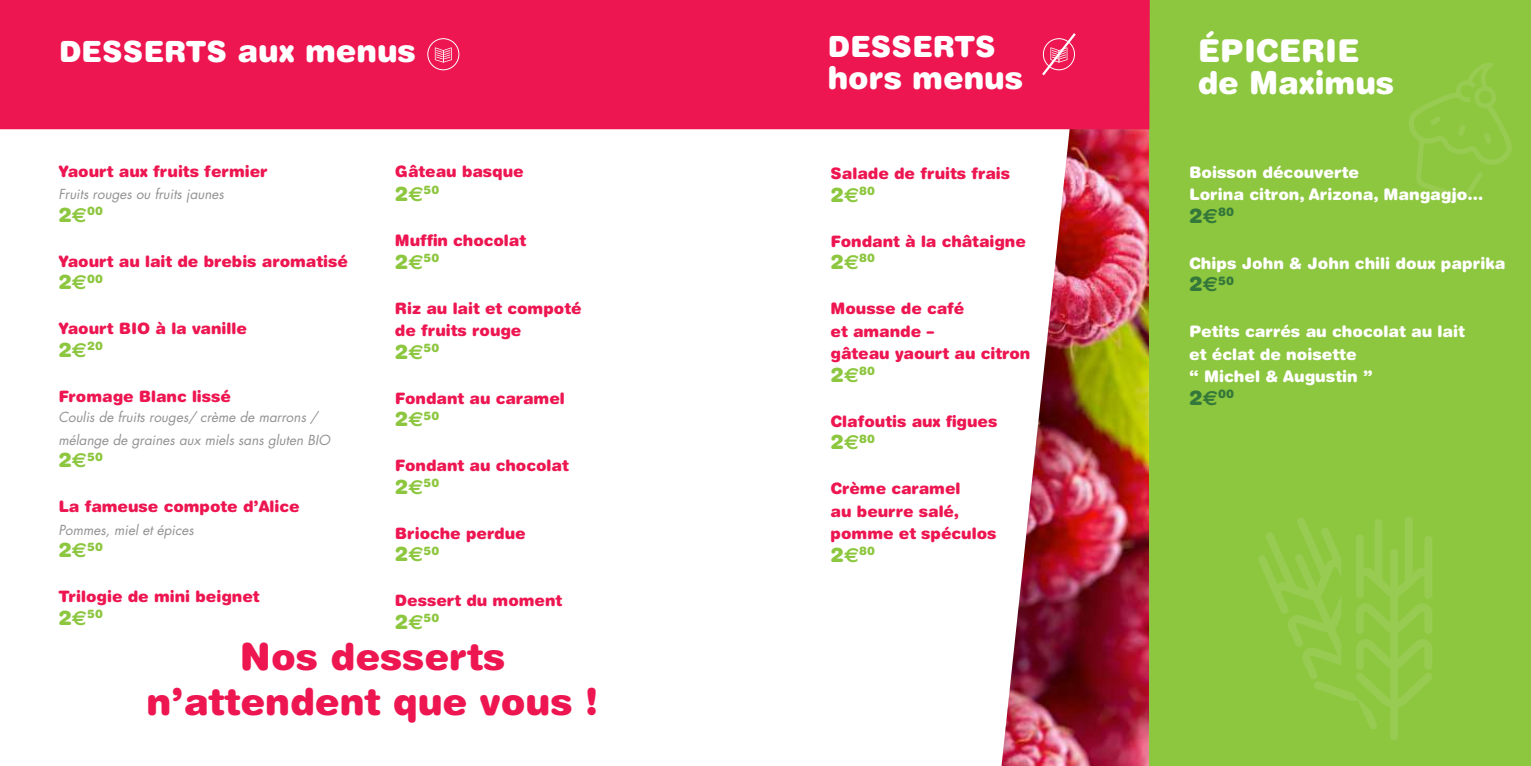
<style>
.page{position:relative;width:1531px;height:766px;background:#fff}
.page>*{position:absolute;margin:0;border:0;box-sizing:border-box;transform-origin:0 0}
.t1{font:900 37.35px/44.8px "Helvetica Rounded";color:#ed1651;text-align:center}
.t2{font:900 31.5px/31.5px "Helvetica Rounded LT Std";color:#fff}
.t3{font:900 29.25px "Helvetica Rounded LT Std";color:#fff}
.t4{font:900 15.97px/22.7px "Helvetica Rounded LT Std";color:#fff}
.t5{font:900 15.75px/22.5px "Helvetica Rounded LT Std";color:#ed1651}
.t6{font:italic 13.5px/22.5px "Futura Std";color:#929294}
.t7{font:900 11.92px "Helvetica Rounded";color:#34773a}
.t8{font:900 11.7px "Helvetica Rounded";color:#8dc63f}
.s1{font-size:31.5px}
.s2{font-size:20.25px}
.s3{font-family:"Euro Sans";font-weight:700;font-size:20.25px}
.s4{font-size:20.47px}
.s5{font-family:"Euro Sans";font-weight:700;font-size:20.47px}
</style>
<div class="page">
<img style="left:1001px;top:129px;width:148px;height:636px">
<div style="left:1149px;top:0;width:382px;height:765px;background:#8dc63f"></div>
<svg style="left:1409px;top:63px;width:103px;height:136px"></svg>
<div style="left:0;top:0;width:1150px;height:129px;background:#ed1651"></div>
<div style="left:427px;top:38px;width:32px;height:32px;border:1px solid #fff;border-radius:50%"></div>
<svg style="left:435px;top:47px;width:17px;height:16px"></svg>
<svg style="left:1258px;top:517px;width:174px;height:223px"></svg>
<svg style="left:1042px;top:33px;width:34px;height:43px"></svg>
<h3 class="t3" style="left:59px;top:33px;width:358px">DESSERTS <span class="s1">aux menus</span></h3>
<h3 class="t3" style="left:828px;top:28px;width:170px">DESSERTS</h3>
<h2 class="t2" style="left:828px;top:61px;width:197px">hors menus</h2>
<p class="t5" style="left:395px;top:159px;width:130px">Gâteau basque</p>
<p class="t8" style="left:395px;top:183px;width:46px"><span class="s2">2</span><span class="s3">E</span>50</p>
<p class="t5" style="left:395px;top:229px;width:133px">Muffin chocolat</p>
<p class="t8" style="left:395px;top:250px;width:46px"><span class="s2">2</span><span class="s3">E</span>50</p>
<p class="t5" style="left:395px;top:296px;width:188px">Riz au lait et compoté de fruits rouge</p>
<p class="t8" style="left:395px;top:340px;width:46px"><span class="s2">2</span><span class="s3">E</span>50</p>
<p class="t5" style="left:395px;top:386px;width:171px">Fondant au caramel</p>
<p class="t8" style="left:395px;top:408px;width:46px"><span class="s2">2</span><span class="s3">E</span>50</p>
<p class="t5" style="left:395px;top:454px;width:175px">Fondant au chocolat</p>
<p class="t8" style="left:395px;top:475px;width:46px"><span class="s2">2</span><span class="s3">E</span>50</p>
<p class="t5" style="left:395px;top:521px;width:132px">Brioche perdue</p>
<p class="t8" style="left:395px;top:543px;width:46px"><span class="s2">2</span><span class="s3">E</span>50</p>
<p class="t5" style="left:395px;top:589px;width:169px">Dessert du moment</p>
<p class="t8" style="left:395px;top:610px;width:46px"><span class="s2">2</span><span class="s3">E</span>50</p>
<h1 class="t1" style="left:146px;top:632px;width:454px">Nos desserts n’attendent que vous !</h1>
<p class="t5" style="left:58px;top:159px;width:211px">Yaourt aux fruits fermier</p>
<p class="t6" style="left:58px;top:183px;width:167px">Fruits rouges ou fruits jaunes</p>
<p class="t8" style="left:58px;top:203px;width:46px"><span class="s2">2</span><span class="s3">E</span>00</p>
<p class="t5" style="left:58px;top:249px;width:291px">Yaourt au lait de brebis aromatisé</p>
<p class="t8" style="left:58px;top:271px;width:46px"><span class="s2">2</span><span class="s3">E</span>00</p>
<p class="t5" style="left:58px;top:317px;width:190px">Yaourt BIO à la vanille</p>
<p class="t8" style="left:58px;top:338px;width:46px"><span class="s2">2</span><span class="s3">E</span>20</p>
<p class="t5" style="left:58px;top:384px;width:174px">Fromage Blanc lissé</p>
<p class="t6" style="left:58px;top:406px;width:273px">Coulis de fruits rouges/ crème de marrons / mélange de graines aux miels sans gluten BIO</p>
<p class="t8" style="left:58px;top:448px;width:46px"><span class="s2">2</span><span class="s3">E</span>50</p>
<p class="t5" style="left:58px;top:495px;width:243px">La fameuse compote d’Alice</p>
<p class="t6" style="left:58px;top:518px;width:137px">Pommes, miel et épices</p>
<p class="t8" style="left:58px;top:538px;width:46px"><span class="s2">2</span><span class="s3">E</span>50</p>
<p class="t5" style="left:58px;top:585px;width:203px">Trilogie de mini beignet</p>
<p class="t8" style="left:58px;top:606px;width:46px"><span class="s2">2</span><span class="s3">E</span>50</p>
<p class="t5" style="left:830px;top:162px;width:181px">Salade de fruits frais</p>
<p class="t8" style="left:830px;top:183px;width:46px"><span class="s2">2</span><span class="s3">E</span>80</p>
<p class="t5" style="left:830px;top:229px;width:197px">Fondant à la châtaigne</p>
<p class="t8" style="left:830px;top:251px;width:46px"><span class="s2">2</span><span class="s3">E</span>80</p>
<p class="t5" style="left:830px;top:297px;width:201px">Mousse de café<br>et amande –<br>gâteau yaourt au citron</p>
<p class="t8" style="left:830px;top:363px;width:46px"><span class="s2">2</span><span class="s3">E</span>80</p>
<p class="t5" style="left:830px;top:409px;width:168px">Clafoutis aux figues</p>
<p class="t8" style="left:830px;top:431px;width:46px"><span class="s2">2</span><span class="s3">E</span>80</p>
<p class="t5" style="left:830px;top:477px;width:167px">Crème caramel<br>au beurre salé, pomme et spéculos</p>
<p class="t8" style="left:830px;top:543px;width:46px"><span class="s2">2</span><span class="s3">E</span>80</p>
<h2 class="t2" style="left:1197px;top:34px;width:198px">ÉPICERIE de Maximus</h2>
<p class="t4" style="left:1189px;top:160px;width:296px">Boisson découverte<br>Lorina citron, Arizona, Mangagjo…</p>
<p class="t7" style="left:1189px;top:204px;width:46px"><span class="s4">2</span><span class="s5">E</span>80</p>
<p class="t4" style="left:1189px;top:251px;width:318px">Chips John &amp; John chili doux paprika</p>
<p class="t7" style="left:1189px;top:272px;width:46px"><span class="s4">2</span><span class="s5">E</span>50</p>
<p class="t4" style="left:1189px;top:319px;width:277px">Petits carrés au chocolat au lait et éclat de noisette<br>“ Michel &amp; Augustin ”</p>
<p class="t7" style="left:1189px;top:386px;width:46px"><span class="s4">2</span><span class="s5">E</span>00</p>
</div>
